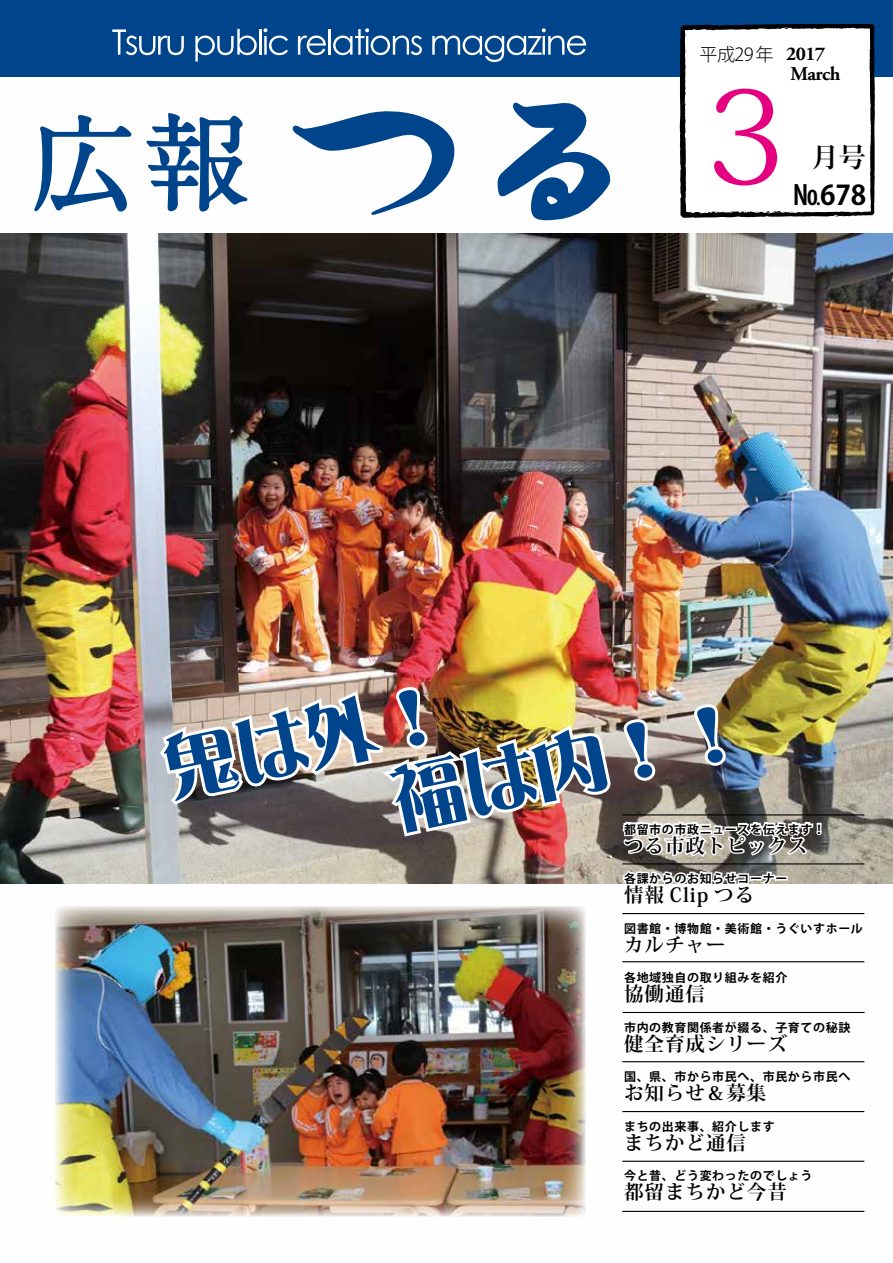
<style>
.page{position:relative;width:893px;height:1263px;background:#fff}
.page>*{position:absolute;margin:0;border:0;box-sizing:border-box;transform-origin:0 0}
.t1{font:129px "Koz Min Pro";color:#e4007f}
.t2{font:72px/78.8px "DF Lei Ga So Std W9";color:#00448b}
.t3{font:700 27px "Koz Go Pro";color:#000}
.t4{font:700 27px "Koz Min Pro";color:#000}
.t5{font:700 19.5px "Koz Min Pro";letter-spacing:.05em;color:#000}
.t6{font:700 19.5px/19.5px "Adobe Garamond Pro";letter-spacing:-.025em;color:#000}
.t7{font:300 18px "Koz Go Pro";letter-spacing:-.025em;color:#000}
.t8{font:700 12px "Koz Go Pro";letter-spacing:.05em;color:#000}
</style>
<div class="page">
<img style="left:0;top:234px;width:893px;height:649px">
<svg style="left:622px;top:1112px;width:232px;height:49px"></svg>
<hr style="left:622px;top:1061px;width:242px;height:1px;background:#000">
<hr style="left:622px;top:1111px;width:242px;height:1px;background:#000">
<hr style="left:622px;top:1161px;width:242px;height:1px;background:#000">
<hr style="left:622px;top:1211px;width:242px;height:1px;background:#000">
<svg style="left:34px;top:115px;width:97px;height:97px"></svg>
<svg style="left:146px;top:113px;width:101px;height:99px"></svg>
<div style="left:0;top:0;width:893px;height:76px;background:#00448b"></div>
<svg style="left:292px;top:111px;width:163px;height:104px"></svg>
<svg style="left:498px;top:102px;width:113px;height:118px"></svg>
<svg style="left:678px;top:24px;width:198px;height:194px"></svg>
<svg style="left:112px;top:29px;width:72px;height:26px"></svg>
<svg style="left:195px;top:29px;width:62px;height:32px"></svg>
<hr style="left:259px;top:29px;width:2px;height:26px;background:#fff">
<svg style="left:263px;top:28px;width:25px;height:27px"></svg>
<svg style="left:298px;top:36px;width:28px;height:19px"></svg>
<hr style="left:328px;top:29px;width:3px;height:26px;background:#fff">
<svg style="left:333px;top:28px;width:89px;height:27px"></svg>
<svg style="left:432px;top:28px;width:154px;height:34px"></svg>
<img style="left:156px;top:661px;width:710px;height:396px">
<img style="left:55px;top:906px;width:530px;height:310px">
<h3 class="t7" style="left:699px;top:43px;width:76px">平成29年</h3>
<h1 class="t1" style="left:706px;top:45px;width:81px">3</h1>
<h3 class="t6" style="left:786px;top:45px;width:56px">2017<br>March</h3>
<h3 class="t4" style="left:812px;top:138px;width:55px">月号</h3>
<h3 class="t3" style="left:793px;top:177px;width:75px">No678</h3>
<h2 class="t2" style="left:157px;top:730px;width:578px;rotate:-12deg">鬼は外!<br>　　　福は内!!</h2>
<p class="t8" style="left:624px;top:821px;width:203px">都留市の市政ニュースを伝えます!</p>
<h3 class="t5" style="left:624px;top:831px;width:185px">つる市政トピックス</h3>
<p class="t8" style="left:624px;top:871px;width:165px">各課からのお知らせコーナー</p>
<h3 class="t5" style="left:624px;top:881px;width:132px">情報 Clip つる</h3>
<p class="t8" style="left:624px;top:920px;width:240px">図書館・博物館・美術館・うぐいすホール</p>
<h3 class="t5" style="left:624px;top:930px;width:103px">カルチャー</h3>
<p class="t8" style="left:624px;top:970px;width:165px">各地域独自の取り組みを紹介</p>
<h3 class="t5" style="left:624px;top:980px;width:82px">協働通信</h3>
<p class="t8" style="left:624px;top:1019px;width:228px">市内の教育関係者が綴る、子育ての秘訣</p>
<h3 class="t5" style="left:624px;top:1029px;width:164px">健全育成シリーズ</h3>
<p class="t8" style="left:624px;top:1069px;width:228px">国、県、市から市民へ、市民から市民へ</p>
<h3 class="t5" style="left:624px;top:1079px;width:144px">お知らせ＆募集</h3>
<p class="t8" style="left:624px;top:1118px;width:152px">まちの出来事、紹介します</p>
<h3 class="t5" style="left:624px;top:1128px;width:123px">まちかど通信</h3>
<p class="t8" style="left:624px;top:1168px;width:190px">今と昔、どう変わったのでしょう</p>
<h3 class="t5" style="left:624px;top:1178px;width:164px">都留まちかど今昔</h3>
</div>
